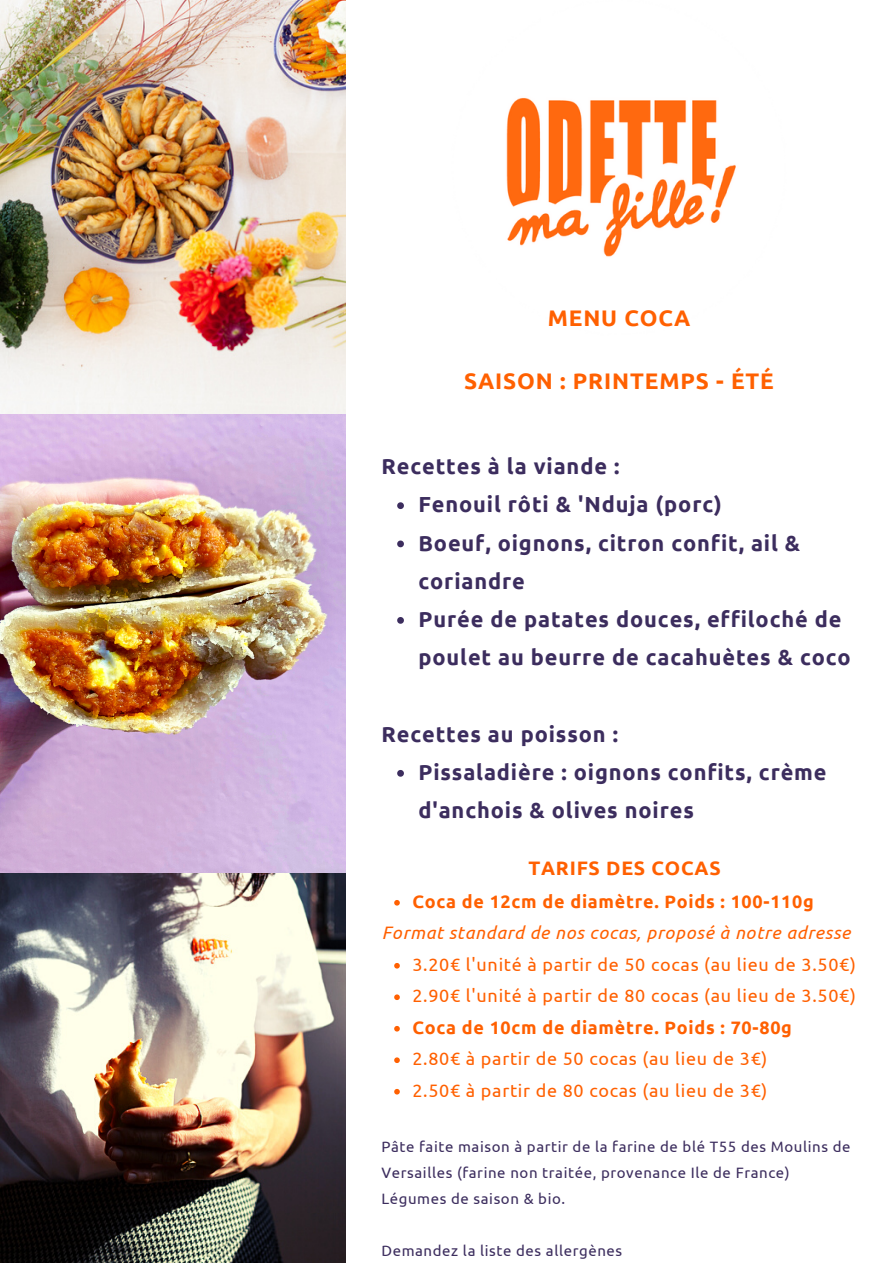
<style>
.page{position:relative;width:893px;height:1264px;background:#fff}
.page>*{position:absolute;margin:0;border:0;box-sizing:border-box;transform-origin:0 0}
.t1{font:700 22.5px "Ubuntu";letter-spacing:.04em;color:#ff6001}
.t2{font:700 21.75px/38.2px "Ubuntu";letter-spacing:.04em;color:#3c2d5e}
.t3{font:700 19.5px "Ubuntu";letter-spacing:.04em;color:#ff6001}
.t4{font:18px "Ubuntu";letter-spacing:.04em;color:#ff6001}
.t5{font:700 18px "Ubuntu";letter-spacing:.04em;color:#ff6001}
.t6{font:italic 18px "Ubuntu";letter-spacing:.04em;color:#ff6001}
.t7{font:15px/25.8px "Ubuntu";letter-spacing:.04em;color:#3c2d5e}
</style>
<div class="page">
<img style="left:0;top:0;width:345px;height:1262px">
<img style="left:506px;top:97px;width:230px;height:160px">
<svg style="left:397px;top:502px;width:7px;height:7px"></svg>
<svg style="left:397px;top:540px;width:7px;height:7px"></svg>
<svg style="left:397px;top:617px;width:7px;height:6px"></svg>
<svg style="left:397px;top:770px;width:7px;height:6px"></svg>
<svg style="left:394px;top:900px;width:6px;height:5px"></svg>
<svg style="left:394px;top:963px;width:6px;height:5px"></svg>
<svg style="left:394px;top:994px;width:6px;height:6px"></svg>
<svg style="left:394px;top:1026px;width:6px;height:5px"></svg>
<svg style="left:394px;top:1057px;width:6px;height:6px"></svg>
<svg style="left:394px;top:1088px;width:6px;height:6px"></svg>
<p class="t1" style="left:547px;top:304px;width:144px">MENU COCA</p>
<p class="t1" style="left:464px;top:367px;width:311px">SAISON : PRINTEMPS - ÉTÉ</p>
<p class="t2" style="left:381px;top:447px;width:239px">Recettes à la viande :</p>
<p class="t2" style="left:418px;top:485px;width:305px">Fenouil rôti &amp; 'Nduja (porc)</p>
<p class="t2" style="left:418px;top:523px;width:383px">Boeuf, oignons, citron confit, ail &amp; coriandre</p>
<p class="t2" style="left:418px;top:600px;width:434px">Purée de patates douces, effiloché de poulet au beurre de cacahuètes &amp; coco</p>
<p class="t2" style="left:381px;top:714px;width:238px">Recettes au poisson :</p>
<p class="t2" style="left:418px;top:752px;width:409px">Pissaladière : oignons confits, crème d'anchois &amp; olives noires</p>
<p class="t3" style="left:528px;top:857px;width:194px">TARIFS DES COCAS</p>
<p class="t5" style="left:412px;top:891px;width:403px">Coca de 12cm de diamètre. Poids : 100-110g</p>
<p class="t6" style="left:382px;top:922px;width:470px">Format standard de nos cocas, proposé à notre adresse</p>
<p class="t4" style="left:412px;top:954px;width:445px">3.20€ l'unité à partir de 50 cocas (au lieu de 3.50€)</p>
<p class="t4" style="left:412px;top:985px;width:445px">2.90€ l'unité à partir de 80 cocas (au lieu de 3.50€)</p>
<p class="t5" style="left:412px;top:1017px;width:381px">Coca de 10cm de diamètre. Poids : 70-80g</p>
<p class="t4" style="left:412px;top:1048px;width:356px">2.80€ à partir de 50 cocas (au lieu de 3€)</p>
<p class="t4" style="left:412px;top:1079px;width:356px">2.50€ à partir de 80 cocas (au lieu de 3€)</p>
<p class="t7" style="left:381px;top:1133px;width:470px">Pâte faite maison à partir de la farine de blé T55 des Moulins de<br>Versailles (farine non traitée, provenance Ile de France)</p>
<p class="t7" style="left:381px;top:1185px;width:185px">Légumes de saison &amp; bio.</p>
<p class="t7" style="left:381px;top:1237px;width:242px">Demandez la liste des allergènes</p>
</div>
